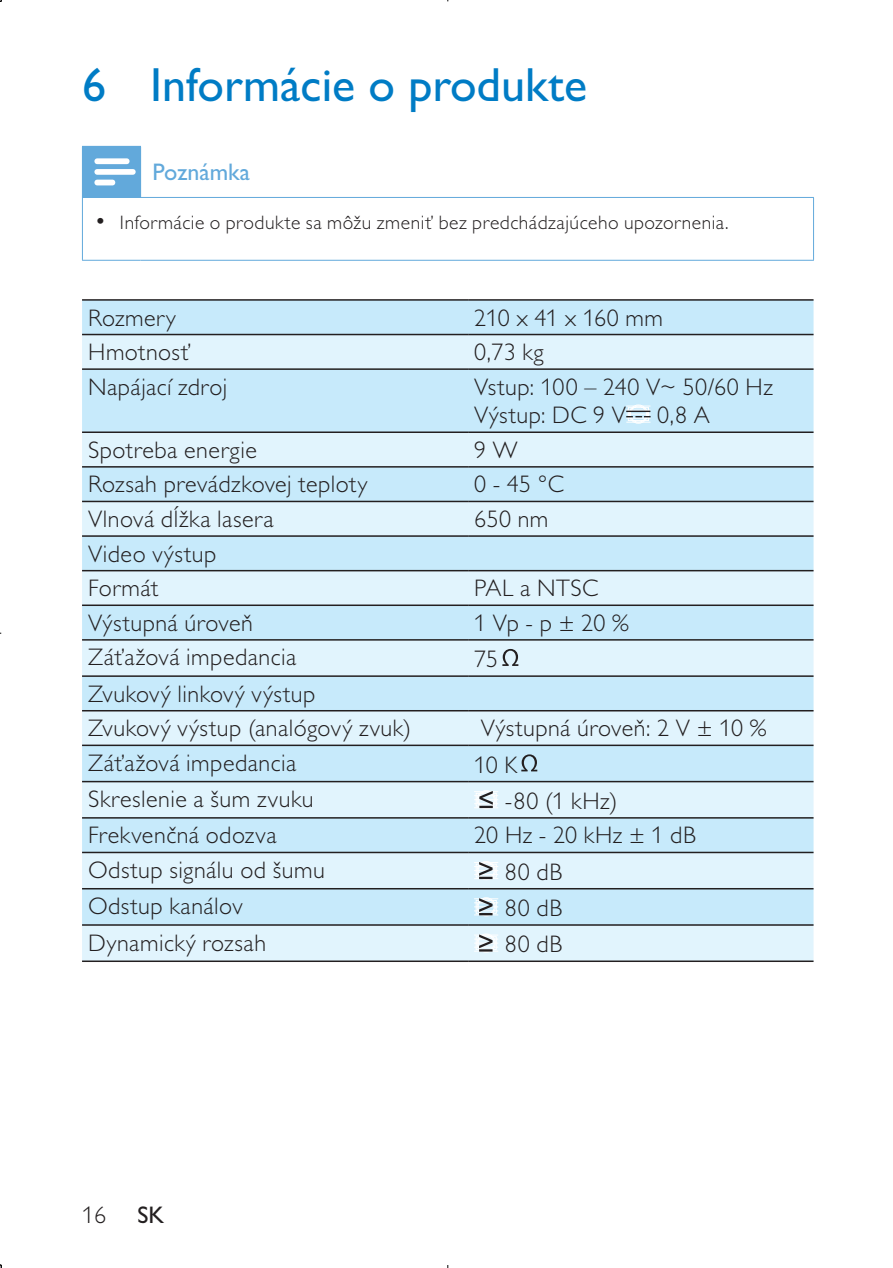
<style>
.page{position:relative;width:893px;height:1268px;background:#fff}
.page>*{position:absolute;margin:0;border:0;box-sizing:border-box;transform-origin:0 0}
.t1{font:48px "Gill Sans Alt One WGL";color:#007cc5}
.t2{font:24px/34.5px "Gill Sans Alt One WGL Light";letter-spacing:.02em;color:#231f20}
.t3{font:24px "Gill Sans Alt One WGL Light";letter-spacing:-.01em;color:#231f20}
.t4{font:24px "Gill Sans Alt One WGL";color:#62a9db}
.t5{font:24px "Gill Sans Alt One WGL";color:#231f20}
.t6{font:19.5px "Gill Sans Alt One WGL Light";letter-spacing:.025em;color:#231f20}
.s1{font-size:24px}
</style>
<div class="page">
<div style="left:82px;top:146px;width:59px;height:51px;background:#62a9db"></div>
<hr style="left:140px;top:197px;width:674px;height:1px;background:#62a9db">
<hr style="left:82px;top:197px;width:1px;height:63px;background:#62a9db">
<hr style="left:813px;top:198px;width:1px;height:62px;background:#62a9db">
<hr style="left:82px;top:260px;width:59px;height:1px;background:#62a9db">
<hr style="left:141px;top:260px;width:673px;height:1px;background:#62a9db">
<svg style="left:94px;top:158px;width:42px;height:27px"></svg>
<div style="left:82px;top:300px;width:731px;height:131px;background:#c7eafb"></div>
<div style="left:82px;top:335px;width:731px;height:33px;background:#e1f4fd"></div>
<svg style="left:82px;top:433px;width:731px;height:527px;background:#d2ecf9"></svg>
<hr style="left:82px;top:299px;width:386px;height:1px;background:#231f20">
<hr style="left:82px;top:334px;width:386px;height:1px;background:#231f20">
<hr style="left:468px;top:299px;width:345px;height:1px;background:#231f20">
<hr style="left:468px;top:334px;width:345px;height:1px;background:#231f20">
<hr style="left:82px;top:368px;width:386px;height:2px;background:#231f20">
<hr style="left:468px;top:368px;width:345px;height:2px;background:#231f20">
<hr style="left:82px;top:431px;width:386px;height:2px;background:#231f20">
<hr style="left:468px;top:431px;width:345px;height:2px;background:#231f20">
<hr style="left:82px;top:466px;width:386px;height:1px;background:#231f20">
<hr style="left:468px;top:466px;width:345px;height:1px;background:#231f20">
<hr style="left:82px;top:500px;width:386px;height:2px;background:#231f20">
<hr style="left:82px;top:535px;width:386px;height:1px;background:#231f20">
<hr style="left:468px;top:500px;width:345px;height:2px;background:#231f20">
<hr style="left:468px;top:535px;width:345px;height:1px;background:#231f20">
<hr style="left:82px;top:570px;width:386px;height:1px;background:#231f20">
<hr style="left:82px;top:604px;width:386px;height:2px;background:#231f20">
<hr style="left:468px;top:570px;width:345px;height:1px;background:#231f20">
<hr style="left:468px;top:604px;width:345px;height:2px;background:#231f20">
<hr style="left:82px;top:639px;width:386px;height:1px;background:#231f20">
<hr style="left:82px;top:675px;width:386px;height:1px;background:#231f20">
<hr style="left:468px;top:639px;width:345px;height:1px;background:#231f20">
<hr style="left:468px;top:675px;width:345px;height:1px;background:#231f20">
<hr style="left:82px;top:710px;width:386px;height:1px;background:#231f20">
<hr style="left:82px;top:744px;width:386px;height:2px;background:#231f20">
<hr style="left:468px;top:710px;width:345px;height:1px;background:#231f20">
<hr style="left:468px;top:744px;width:345px;height:2px;background:#231f20">
<hr style="left:82px;top:780px;width:386px;height:2px;background:#231f20">
<hr style="left:82px;top:817px;width:386px;height:1px;background:#231f20">
<hr style="left:468px;top:780px;width:345px;height:2px;background:#231f20">
<hr style="left:468px;top:817px;width:345px;height:1px;background:#231f20">
<hr style="left:82px;top:851px;width:386px;height:2px;background:#231f20">
<hr style="left:82px;top:887px;width:386px;height:2px;background:#231f20">
<hr style="left:468px;top:851px;width:345px;height:2px;background:#231f20">
<hr style="left:468px;top:887px;width:345px;height:2px;background:#231f20">
<hr style="left:82px;top:924px;width:386px;height:1px;background:#231f20">
<hr style="left:82px;top:960px;width:386px;height:1px;background:#231f20">
<hr style="left:468px;top:924px;width:345px;height:1px;background:#231f20">
<hr style="left:468px;top:960px;width:345px;height:1px;background:#231f20">
<div style="left:629px;top:405px;width:18px;height:18px;border:1px solid #fff;border-radius:50%"></div>
<svg style="left:626px;top:405px;width:24px;height:17px"></svg>
<svg style="left:502px;top:649px;width:16px;height:17px"></svg>
<svg style="left:521px;top:754px;width:16px;height:17px"></svg>
<svg style="left:474px;top:790px;width:24px;height:18px"></svg>
<svg style="left:474px;top:861px;width:24px;height:18px"></svg>
<div style="left:477px;top:897px;width:18px;height:18px;border:1px solid #fff;border-radius:50%"></div>
<svg style="left:474px;top:898px;width:24px;height:17px"></svg>
<div style="left:477px;top:933px;width:18px;height:19px;border:1px solid #fff;border-radius:50%"></div>
<svg style="left:474px;top:934px;width:24px;height:17px"></svg>
<h1 class="t1" style="left:82px;top:68px;width:506px">6 Informácie o produkte</h1>
<p class="t4" style="left:153px;top:164px;width:99px">Poznámka</p>
<p class="t6" style="left:94px;top:216px;width:636px"><span class="s1">•</span> Informácie o produkte sa môžu zmeniť bez predchádzajúceho upozornenia.</p>
<p class="t2" style="left:88px;top:303px;width:89px">Rozmery</p>
<p class="t3" style="left:474px;top:309px;width:190px">210 x 41 x 160 mm</p>
<p class="t2" style="left:88px;top:337px;width:104px">Hmotnosť</p>
<p class="t2" style="left:474px;top:337px;width:71px">0,73 kg</p>
<p class="t2" style="left:88px;top:372px;width:141px">Napájací zdroj</p>
<p class="t2" style="left:474px;top:375px;width:300px;line-height:28.5px">Vstup: 100 – 240 V~ 50/60 Hz<br>Výstup: DC 9 V</p>
<p class="t2" style="left:657px;top:400px;width:54px">0,8 A</p>
<p class="t2" style="left:88px;top:435px;width:170px">Spotreba energie</p>
<p class="t2" style="left:474px;top:435px;width:45px">9 W</p>
<p class="t2" style="left:88px;top:469px;width:281px">Rozsah prevádzkovej teploty</p>
<p class="t2" style="left:474px;top:469px;width:91px">0 - 45 °C</p>
<p class="t2" style="left:88px;top:504px;width:187px">Vlnová dĺžka lasera</p>
<p class="t2" style="left:474px;top:504px;width:76px">650 nm</p>
<p class="t2" style="left:88px;top:539px;width:130px">Video výstup<br>Formát</p>
<p class="t2" style="left:474px;top:573px;width:126px">PAL a NTSC</p>
<p class="t2" style="left:88px;top:608px;width:166px">Výstupná úroveň</p>
<p class="t2" style="left:474px;top:608px;width:156px">1 Vp - p ± 20 %</p>
<p class="t2" style="left:88px;top:642px;width:210px">Záťažová impedancia</p>
<p class="t2" style="left:474px;top:644px;width:26px">75</p>
<p class="t2" style="left:88px;top:679px;width:325px">Zvukový linkový výstup<br>Zvukový výstup (analógový zvuk)</p>
<p class="t2" style="left:481px;top:713px;width:287px">Výstupná úroveň: 2 V ± 10 %</p>
<p class="t2" style="left:88px;top:748px;width:210px">Záťažová impedancia</p>
<p class="t2" style="left:474px;top:749px;width:45px">10 K</p>
<p class="t2" style="left:88px;top:784px;width:227px">Skreslenie a šum zvuku</p>
<p class="t2" style="left:505px;top:786px;width:114px">-80 (1 kHz)</p>
<p class="t2" style="left:88px;top:820px;width:190px">Frekvenčná odozva</p>
<p class="t2" style="left:474px;top:820px;width:223px">20 Hz - 20 kHz ± 1 dB</p>
<p class="t2" style="left:88px;top:855px;width:238px">Odstup signálu od šumu</p>
<p class="t2" style="left:505px;top:857px;width:59px">80 dB</p>
<p class="t2" style="left:88px;top:891px;width:156px">Odstup kanálov</p>
<p class="t2" style="left:505px;top:893px;width:59px">80 dB</p>
<p class="t2" style="left:88px;top:927px;width:180px">Dynamický rozsah</p>
<p class="t2" style="left:505px;top:929px;width:59px">80 dB</p>
<p class="t2" style="left:82px;top:1200px;width:26px">16</p>
<p class="t5" style="left:137px;top:1206px;width:28px">SK</p>
</div>
